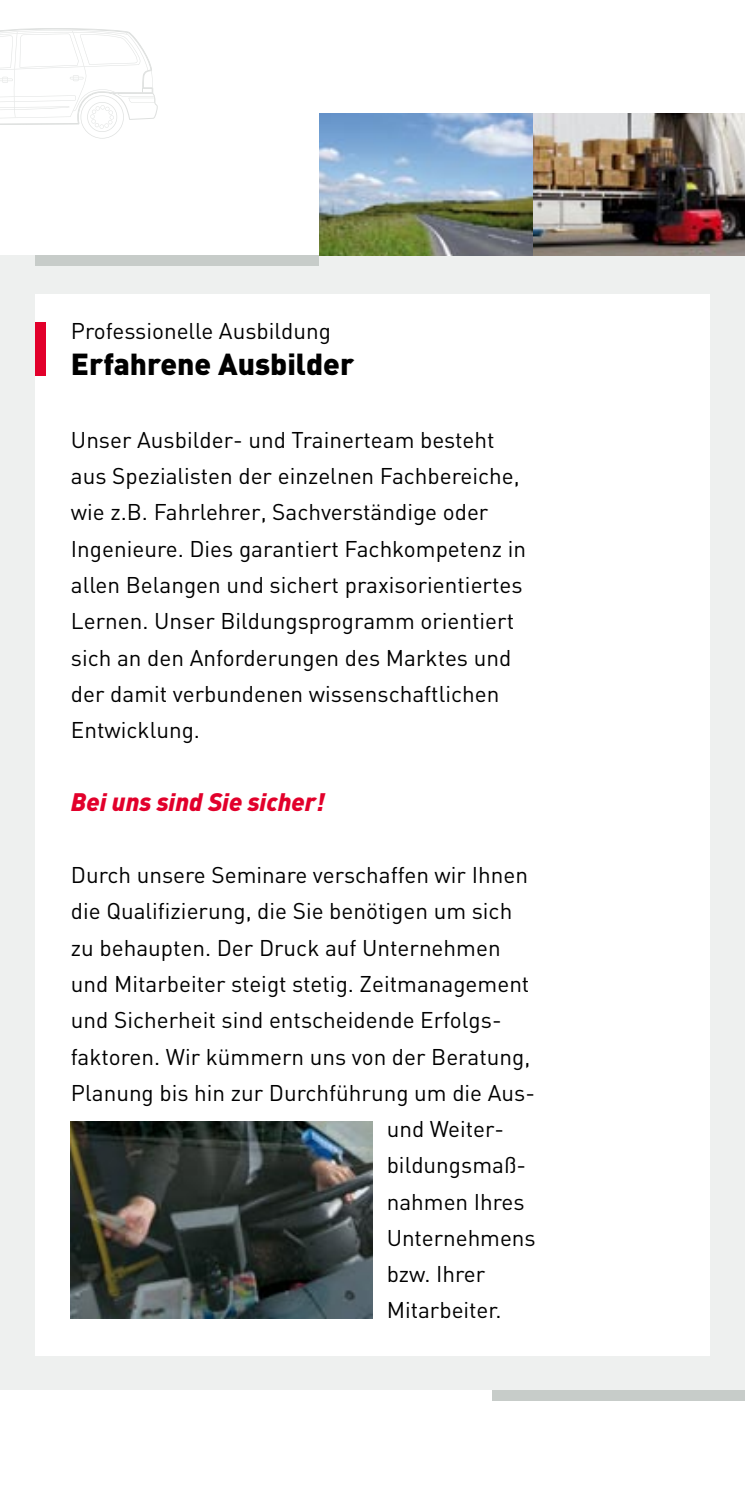
<style>
.page{position:relative;width:745px;height:1489px;background:#fff}
.page>*{position:absolute;margin:0;border:0;box-sizing:border-box;transform-origin:0 0}
.t1{font:900 30px "DIN";color:#000}
.t2{font:italic 900 25px "DIN";color:#e2002b}
.t3{font:22.5px/36.2px "DIN";color:#000}
</style>
<div class="page">
<div style="left:0;top:255px;width:744px;height:1134px;background:#eef0ef"></div>
<div style="left:35px;top:255px;width:284px;height:11px;background:#c7ccc9"></div>
<svg style="left:0;top:28px;width:158px;height:111px"></svg>
<div style="left:492px;top:1389px;width:252px;height:11px;background:#c7ccc9"></div>
<div style="left:35px;top:294px;width:674px;height:1061px;background:#fff"></div>
<img style="left:319px;top:113px;width:425px;height:142px">
<img style="left:71px;top:1121px;width:301px;height:197px">
<div style="left:35px;top:322px;width:11px;height:54px;background:#e2002b"></div>
<p class="t3" style="left:71px;top:312px;width:261px">Professionelle Ausbildung</p>
<h1 class="t1" style="left:71px;top:344px;width:285px">Erfahrene Ausbilder</h1>
<p class="t3" style="left:71px;top:421px;width:456px">Unser Ausbilder- und Trainerteam besteht aus Spezialisten der einzelnen Fachbereiche, wie z.B. Fahrlehrer, Sachverständige oder Ingenieure. Dies garantiert Fachkompetenz in allen Belangen und sichert praxisorientiertes Lernen. Unser Bildungsprogramm orientiert sich an den Anforderungen des Marktes und der damit verbundenen wissenschaftlichen Entwicklung.</p>
<p class="t2" style="left:71px;top:785px;width:255px">Bei uns sind Sie sicher!</p>
<p class="t3" style="left:71px;top:856px;width:458px">Durch unsere Seminare verschaffen wir Ihnen</p>
<p class="t3" style="left:71px;top:892px;width:442px">die Qualifizierung, die Sie benötigen um sich</p>
<p class="t3" style="left:71px;top:929px;width:431px">zu behaupten. Der Druck auf Unternehmen</p>
<p class="t3" style="left:71px;top:965px;width:459px">und Mitarbeiter steigt stetig. Zeitmanagement</p>
<p class="t3" style="left:71px;top:1001px;width:432px">und Sicherheit sind entscheidende Erfolgs-</p>
<p class="t3" style="left:71px;top:1037px;width:460px">faktoren. Wir kümmern uns von der Beratung,</p>
<p class="t3" style="left:71px;top:1074px;width:465px">Planung bis hin zur Durchführung um die Aus-</p>
<p class="t3" style="left:386px;top:1110px;width:119px">und Weiter-</p>
<p class="t3" style="left:386px;top:1146px;width:141px">bildungsmaß-</p>
<p class="t3" style="left:386px;top:1182px;width:139px">nahmen Ihres</p>
<p class="t3" style="left:386px;top:1219px;width:150px">Unternehmens</p>
<p class="t3" style="left:386px;top:1255px;width:100px">bzw. Ihrer</p>
<p class="t3" style="left:386px;top:1291px;width:116px">Mitarbeiter.</p>
</div>
